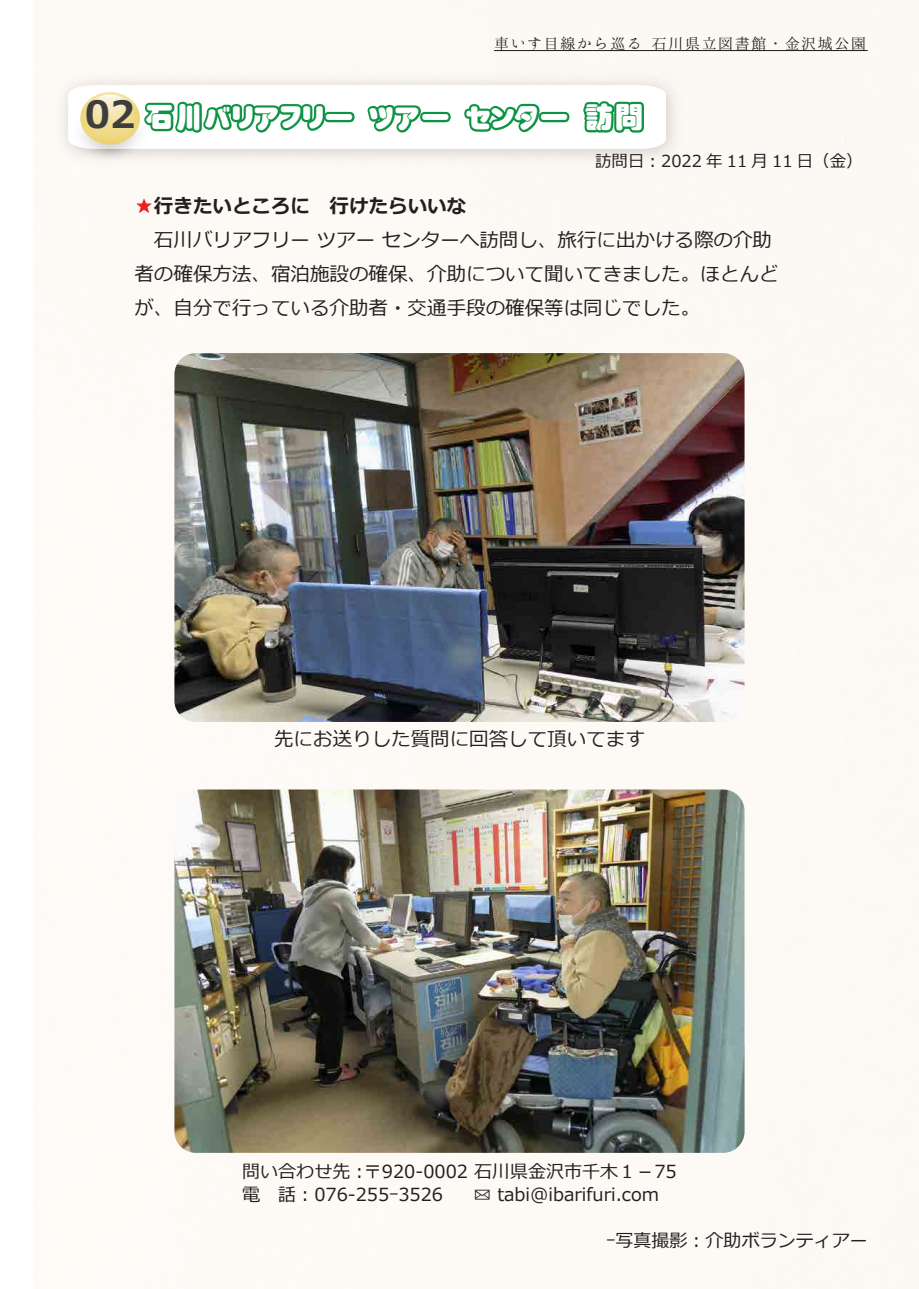
<style>
.page{position:relative;width:919px;height:1289px;background:#fff}
.page>*{position:absolute;margin:0;border:0;box-sizing:border-box;transform-origin:0 0}
.t1{font:700 37.5px "Meiryo";color:#3e3e3f}
.t2{font:30px "Ovlapblack EGP4 Heavy SJIS";color:#fff}
.t3{font:19.5px/34.2px "Meiryo";color:#231f20}
.t4{font:18px/22.5px "Meiryo";color:#231f20}
.t5{font:16.5px "Hannari Mincho";color:#211814}
.t6{font:16.5px "Meiryo";color:#231f20}
.s1{font-weight:700;color:#ee1d23}
.s2{font-weight:700}
</style>
<div class="page">
<div style="left:40px;top:0;width:878px;height:1288px;background:#fdfaf5"></div>
<img style="left:191px;top:64px;width:500px;height:110px">
<img style="left:40px;top:55px;width:151px;height:147px">
<div style="left:40px;top:172px;width:145px;height:26px;background:#fdfaf5"></div>
<img style="left:40px;top:40px;width:147px;height:132px">
<img style="left:174px;top:353px;width:570px;height:369px">
<hr style="left:494px;top:50px;width:373px;height:1px;background:#211814">
<svg style="left:68px;top:85px;width:598px;height:64px"></svg>
<img style="left:174px;top:789px;width:570px;height:363px">
<p class="t5" style="left:494px;top:34px;width:375px">車いす目線から巡る 石川県立図書館・金沢城公園</p>
<h1 class="t1" style="left:85px;top:88px;width:52px">02</h1>
<h2 class="t2" style="left:145px;top:102px;width:501px">石川バリアフリーツアーセンター訪問</h2>
<p class="t6" style="left:595px;top:149px;width:269px">訪問日︓2022 年 11 月 11 日（金）</p>
<p class="t3" style="left:134px;top:190px;width:645px"><span class="s1">★</span><span class="s2">行きたいところに　行けたらいいな<br></span>　石川バリアフリー ツアー センターへ訪問し、旅行に出かける際の介助者の確保方法、宿泊施設の確保、介助について聞いてきました。ほとんどが、自分で行っている介助者・交通手段の確保等は同じでした。</p>
<p class="t3" style="left:274px;top:722px;width:372px">先にお送りした質問に回答して頂いてます</p>
<p class="t4" style="left:242px;top:1161px;width:436px">問い合わせ先︓〒920-0002 石川県金沢市千木１－75電　話︓076-255ｰ3526　 ✉ tabi@ibarifuri.com</p>
<p class="t4" style="left:606px;top:1230px;width:263px">ｰ写真撮影︓介助ボランティアー</p>
</div>
